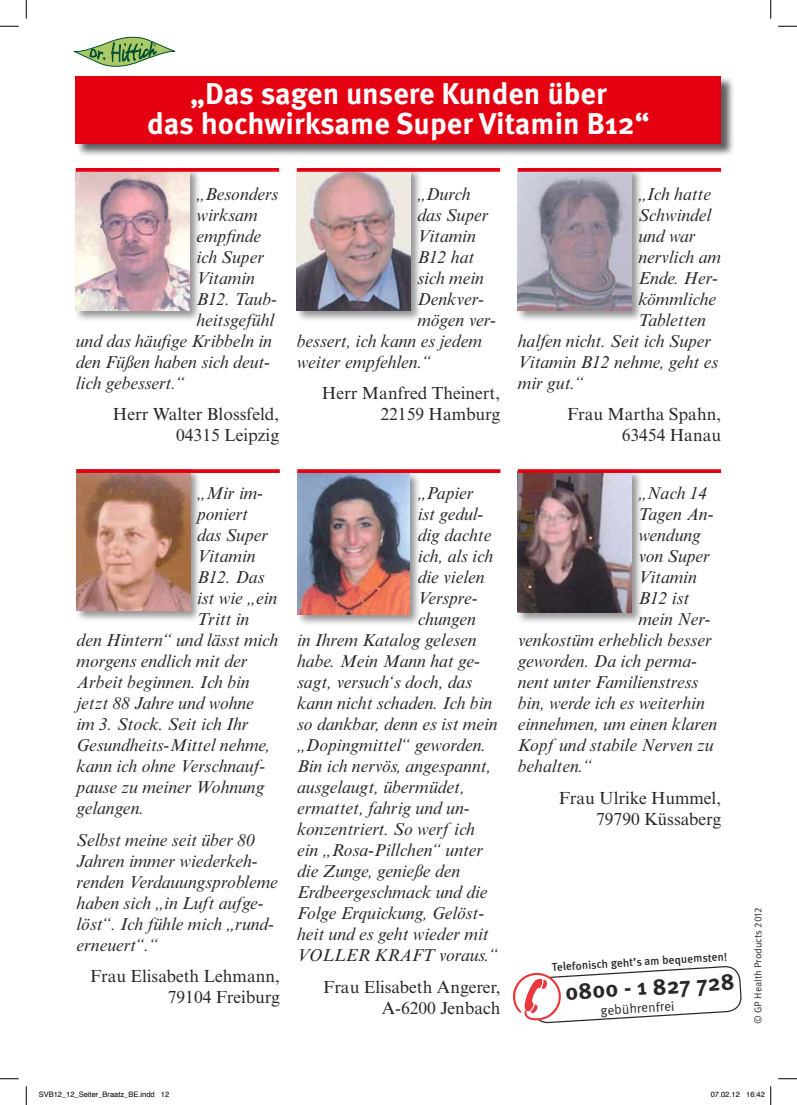
<style>
.page{position:relative;width:797px;height:1105px;background:#fff}
.page>*{position:absolute;margin:0;border:0;box-sizing:border-box;transform-origin:0 0}
.t1{font:700 30px/30px "Meta OT";color:#fff;text-align:center}
.t2{font:700 22.88px "Meta OT";color:#2a2728}
.t3{font:italic 17.5px/21px "Times NRMT Std";color:#2a2728}
.t4{font:17.5px/21px "Times NRMT Std";color:#2a2728;text-align:right}
.t5{font:13.38px "Meta OT";color:#2a2728}
.t6{font:500 11.38px "Meta OT";color:#2a2728}
.t7{font:10px "Meta OT";color:#2a2728}
.t8{font:7.5px "Helvetica";color:#000}
</style>
<div class="page">
<svg style="left:74px;top:37px;width:101px;height:30px"></svg>
<div style="left:76px;top:76px;width:659px;height:81px;background:#2a2728;opacity:.75"></div>
<div style="left:76px;top:76px;width:645px;height:67px;background:#e50011"></div>
<div style="left:74px;top:167px;width:127px;height:155px;background:#2a2728;opacity:.5"></div>
<img style="left:76px;top:172px;width:113px;height:138px">
<svg style="left:76px;top:168px;width:203px;height:4px"></svg>
<div style="left:295px;top:167px;width:127px;height:155px;background:#2a2728;opacity:.5"></div>
<img style="left:297px;top:172px;width:113px;height:138px">
<svg style="left:297px;top:168px;width:203px;height:4px"></svg>
<div style="left:516px;top:167px;width:127px;height:155px;background:#2a2728;opacity:.5"></div>
<img style="left:518px;top:172px;width:113px;height:138px">
<svg style="left:518px;top:168px;width:203px;height:4px"></svg>
<div style="left:75px;top:467px;width:127px;height:156px;background:#2a2728;opacity:.5"></div>
<img style="left:77px;top:473px;width:113px;height:138px">
<svg style="left:77px;top:469px;width:203px;height:4px"></svg>
<div style="left:516px;top:469px;width:127px;height:155px;background:#2a2728;opacity:.5"></div>
<img style="left:518px;top:473px;width:113px;height:140px">
<svg style="left:518px;top:469px;width:203px;height:4px"></svg>
<div style="left:295px;top:471px;width:126px;height:155px;background:#2a2728;opacity:.5"></div>
<img style="left:297px;top:473px;width:112px;height:141px">
<svg style="left:297px;top:469px;width:203px;height:4px"></svg>
<svg style="left:0;top:25px;width:19px;height:2px"></svg>
<svg style="left:778px;top:25px;width:19px;height:2px"></svg>
<svg style="left:0;top:1078px;width:19px;height:1px"></svg>
<svg style="left:778px;top:1078px;width:19px;height:1px"></svg>
<svg style="left:25px;top:0;width:2px;height:19px"></svg>
<svg style="left:25px;top:1086px;width:2px;height:19px"></svg>
<svg style="left:770px;top:0;width:1px;height:19px"></svg>
<svg style="left:770px;top:1086px;width:1px;height:19px"></svg>
<svg style="left:536px;top:966px;width:205px;height:58px"></svg>
<h1 class="t1" style="left:147px;top:79px;width:504px">„Das sagen unsere Kunden über<br>das hochwirksame Super Vitamin B12“</h1>
<p class="t3" style="left:196px;top:183px;width:83px">„Besonders</p>
<p class="t3" style="left:196px;top:204px;width:63px">wirksam</p>
<p class="t3" style="left:196px;top:225px;width:66px">empfinde</p>
<p class="t3" style="left:196px;top:246px;width:69px">ich Super</p>
<p class="t3" style="left:196px;top:267px;width:60px">Vitamin</p>
<p class="t3" style="left:196px;top:288px;width:82px">B12. Taub-</p>
<p class="t3" style="left:196px;top:309px;width:79px">heitsgefühl</p>
<p class="t3" style="left:76px;top:330px;width:198px">und das häufige Kribbeln in</p>
<p class="t3" style="left:76px;top:351px;width:196px">den Füßen haben sich deut-</p>
<p class="t3" style="left:76px;top:372px;width:110px">lich gebessert.“</p>
<p class="t4" style="left:113px;top:404px;width:168px">Herr Walter Blossfeld,<br>04315 Leipzig</p>
<p class="t3" style="left:197px;top:483px;width:67px">„Mir im-</p>
<p class="t3" style="left:197px;top:504px;width:52px">poniert</p>
<p class="t3" style="left:197px;top:525px;width:73px">das Super</p>
<p class="t3" style="left:197px;top:546px;width:60px">Vitamin</p>
<p class="t3" style="left:197px;top:567px;width:69px">B12. Das</p>
<p class="t3" style="left:197px;top:588px;width:82px">ist wie „ein</p>
<p class="t3" style="left:197px;top:609px;width:54px">Tritt in</p>
<p class="t3" style="left:77px;top:630px;width:203px">den Hintern“ und lässt mich</p>
<p class="t3" style="left:77px;top:651px;width:172px">morgens endlich mit der</p>
<p class="t3" style="left:77px;top:672px;width:175px">Arbeit beginnen. Ich bin</p>
<p class="t3" style="left:77px;top:693px;width:179px">jetzt 88 Jahre und wohne</p>
<p class="t3" style="left:77px;top:714px;width:173px">im 3. Stock. Seit ich Ihr</p>
<p class="t3" style="left:77px;top:735px;width:195px">Gesundheits-Mittel nehme,</p>
<p class="t3" style="left:77px;top:756px;width:190px">kann ich ohne Verschnauf-</p>
<p class="t3" style="left:77px;top:777px;width:189px">pause zu meiner Wohnung</p>
<p class="t3" style="left:77px;top:798px;width:69px">gelangen.</p>
<p class="t3" style="left:77px;top:829px;width:203px">Selbst meine seit über 80<br>Jahren immer wiederkeh&shy;renden Verdauungsprobleme haben sich „in Luft aufge&shy;löst“. Ich fühle mich „rund&shy;erneuert“.“</p>
<p class="t4" style="left:90px;top:966px;width:191px">Frau Elisabeth Lehmann,<br>79104 Freiburg</p>
<p class="t3" style="left:417px;top:183px;width:55px">„Durch</p>
<p class="t3" style="left:417px;top:204px;width:73px">das Super</p>
<p class="t3" style="left:417px;top:225px;width:60px">Vitamin</p>
<p class="t3" style="left:417px;top:246px;width:58px">B12 hat</p>
<p class="t3" style="left:417px;top:267px;width:68px">sich mein</p>
<p class="t3" style="left:417px;top:288px;width:68px">Denkver-</p>
<p class="t3" style="left:417px;top:309px;width:80px">mögen ver-</p>
<p class="t3" style="left:297px;top:330px;width:186px">bessert, ich kann es jedem</p>
<p class="t3" style="left:297px;top:351px;width:136px">weiter empfehlen.“</p>
<p class="t4" style="left:322px;top:383px;width:180px">Herr Manfred Theinert,<br>22159 Hamburg</p>
<p class="t3" style="left:638px;top:183px;width:74px">„Ich hatte</p>
<p class="t3" style="left:638px;top:204px;width:74px">Schwindel</p>
<p class="t3" style="left:638px;top:225px;width:59px">und war</p>
<p class="t3" style="left:638px;top:246px;width:84px">nervlich am</p>
<p class="t3" style="left:638px;top:267px;width:81px">Ende. Her-</p>
<p class="t3" style="left:638px;top:288px;width:79px">kömmliche</p>
<p class="t3" style="left:638px;top:309px;width:69px">Tabletten</p>
<p class="t3" style="left:518px;top:330px;width:195px">halfen nicht. Seit ich Super</p>
<p class="t3" style="left:518px;top:351px;width:202px">Vitamin B12 nehme, geht es</p>
<p class="t3" style="left:518px;top:372px;width:68px">mir gut.“</p>
<p class="t4" style="left:567px;top:404px;width:156px">Frau Martha Spahn,<br>63454 Hanau</p>
<p class="t3" style="left:418px;top:483px;width:57px">„Papier</p>
<p class="t3" style="left:418px;top:504px;width:67px">ist gedul-</p>
<p class="t3" style="left:418px;top:525px;width:75px">dig dachte</p>
<p class="t3" style="left:418px;top:546px;width:77px">ich, als ich</p>
<p class="t3" style="left:418px;top:567px;width:68px">die vielen</p>
<p class="t3" style="left:418px;top:588px;width:61px">Verspre-</p>
<p class="t3" style="left:418px;top:609px;width:60px">chungen</p>
<p class="t3" style="left:297px;top:630px;width:181px">in Ihrem Katalog gelesen</p>
<p class="t3" style="left:297px;top:651px;width:184px">habe. Mein Mann hat ge-</p>
<p class="t3" style="left:297px;top:672px;width:176px">sagt, versuch‘s doch, das</p>
<p class="t3" style="left:297px;top:693px;width:196px">kann nicht schaden. Ich bin</p>
<p class="t3" style="left:297px;top:714px;width:202px">so dankbar, denn es ist mein</p>
<p class="t3" style="left:297px;top:735px;width:191px">„Dopingmittel“ geworden.</p>
<p class="t3" style="left:297px;top:756px;width:196px">Bin ich nervös, angespannt,</p>
<p class="t3" style="left:297px;top:777px;width:169px">ausgelaugt, übermüdet,</p>
<p class="t3" style="left:297px;top:798px;width:174px">ermattet, fahrig und un-</p>
<p class="t3" style="left:297px;top:819px;width:179px">konzentriert. So werf ich</p>
<p class="t3" style="left:297px;top:840px;width:188px">ein „Rosa-Pillchen“ unter</p>
<p class="t3" style="left:297px;top:861px;width:164px">die Zunge, genieße den</p>
<p class="t3" style="left:297px;top:882px;width:192px">Erdbeergeschmack und die</p>
<p class="t3" style="left:297px;top:903px;width:188px">Folge Erquickung, Gelöst-</p>
<p class="t3" style="left:297px;top:924px;width:193px">heit und es geht wieder mit</p>
<p class="t3" style="left:297px;top:945px;width:203px">VOLLER KRAFT voraus.“</p>
<p class="t4" style="left:323px;top:976px;width:179px">Frau Elisabeth Angerer,<br>A-6200 Jenbach</p>
<p class="t3" style="left:638px;top:483px;width:70px">„Nach 14</p>
<p class="t3" style="left:638px;top:504px;width:77px">Tagen An-</p>
<p class="t3" style="left:638px;top:525px;width:64px">wendung</p>
<p class="t3" style="left:638px;top:546px;width:73px">von Super</p>
<p class="t3" style="left:638px;top:567px;width:60px">Vitamin</p>
<p class="t3" style="left:638px;top:588px;width:52px">B12 ist</p>
<p class="t3" style="left:638px;top:609px;width:74px">mein Ner-</p>
<p class="t3" style="left:518px;top:630px;width:195px">venkostüm erheblich besser</p>
<p class="t3" style="left:518px;top:651px;width:180px">geworden. Da ich perma-</p>
<p class="t3" style="left:518px;top:672px;width:182px">nent unter Familienstress</p>
<p class="t3" style="left:518px;top:693px;width:188px">bin, werde ich es weiterhin</p>
<p class="t3" style="left:518px;top:714px;width:201px">einnehmen, um einen klaren</p>
<p class="t3" style="left:518px;top:735px;width:197px">Kopf und stabile Nerven zu</p>
<p class="t3" style="left:518px;top:756px;width:76px">behalten.“</p>
<p class="t4" style="left:559px;top:787px;width:164px">Frau Ulrike Hummel,<br>79790 Küssaberg</p>
<p class="t6" style="left:551px;top:959px;width:177px;rotate:-3deg">Telefonisch geht’s am bequemsten!</p>
<p class="t5" style="left:600px;top:1003px;width:76px;rotate:-4deg">gebührenfrei</p>
<h2 class="t2" style="left:564px;top:978px;width:171px;rotate:-4deg">0800 - 1 827 728</h2>
<p class="t7" style="left:752px;top:1024px;width:118px;rotate:-90deg">© GP Health Products 2012</p>
<p class="t8" style="left:39px;top:1089px;width:132px">SVB12_12_Seiter_Braatz_BE.indd 12</p>
<p class="t8" style="left:710px;top:1089px;width:56px">07.02.12 16:42</p>
</div>
